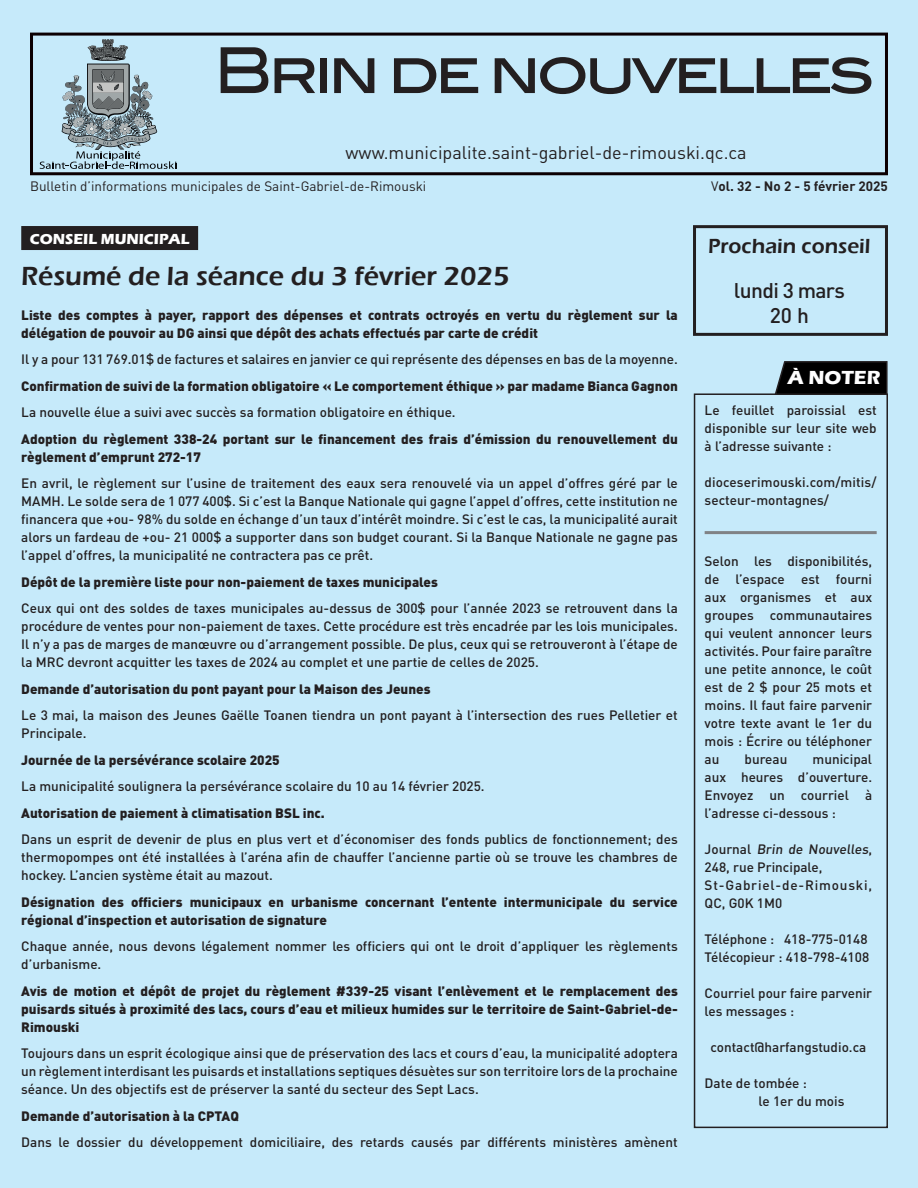
<style>
.page{position:relative;width:918px;height:1188px;background:#c6eafa}
.page>*{position:absolute;margin:0;border:0;box-sizing:border-box;transform-origin:0 0}
.t1{font:56.55px "Blair Md ITCTT Medium";letter-spacing:-.08em;color:#231f20}
.t2{font:600 27px "Eras ITC";color:#231f20}
.t3{font:600 21px "Eras ITC";color:#231f20}
.t4{font:500 21px/25.5px "DIN Pro";letter-spacing:-.03em;color:#231f20;text-align:center}
.t5{font:700 19.5px "Eras ITC";color:#fff}
.t6{font:18px "DIN Pro";color:#231f20}
.t7{font:700 15px "Eras ITC";color:#fff}
.t8{font:500 13.5px/18px "DIN Pro";color:#231f20;text-align:justify}
.t9{font:900 13.5px/18px "DIN Pro";color:#231f20}
.t10{font:13.5px "DIN Pro";color:#231f20}
.t11{font:700 13.5px "DIN Pro";color:#231f20}
.s1{font-size:63.15px}
.s2{font-weight:400}
</style>
<div class="page">
<div style="left:694px;top:393px;width:194px;height:735px;border:2px solid #231f20"></div>
<div style="left:693px;top:225px;width:195px;height:111px;border:3px solid #231f20"></div>
<div style="left:30px;top:33px;width:858px;height:142px;border:3px solid #0b0002"></div>
<svg style="left:40px;top:39px;width:136px;height:130px"></svg>
<svg style="left:774px;top:361px;width:114px;height:35px;background:#131517"></svg>
<div style="left:21px;top:226px;width:177px;height:24px;background:#231f20"></div>
<hr style="left:705px;top:531px;width:172px;height:3px;background:#808285">
<h1 class="t1" style="left:214px;top:27px;width:662px"><span class="s1">B</span>rin de nouvelles</h1>
<h3 class="t6" style="left:346px;top:140px;width:402px">www.municipalite.saint-gabriel-de-rimouski.qc.ca</h3>
<p class="t10" style="left:30px;top:177px;width:398px">Bulletin d’informations municipales de Saint-Gabriel-de-Rimouski</p>
<p class="t11" style="left:711px;top:177px;width:178px"><span class="s2">V</span>ol. 32 - No 2 - 5 février 2025</p>
<p class="t7" style="left:30px;top:230px;width:161px">CONSEIL MUNICIPAL</p>
<h2 class="t2" style="left:21px;top:260px;width:490px">Résumé de la séance du 3 février 2025</h2>
<p class="t9" style="left:21px;top:305px;width:658px">Liste des comptes à payer, rapport des dépenses et contrats octroyés en vertu du règlement sur la délégation de pouvoir au DG ainsi que dépôt des achats effectués par carte de crédit</p>
<p class="t8" style="left:21px;top:350px;width:658px">Il y a pour 131 769.01$ de factures et salaires en janvier ce qui représente des dépenses en bas de la moyenne.</p>
<p class="t9" style="left:21px;top:376px;width:658px">Confirmation de suivi de la formation obligatoire « Le comportement éthique » par madame Bianca Gagnon</p>
<p class="t8" style="left:21px;top:403px;width:436px">La nouvelle élue a suivi avec succès sa formation obligatoire en éthique.</p>
<p class="t9" style="left:21px;top:429px;width:658px">Adoption du règlement 338-24 portant sur le financement des frais d’émission du renouvellement du règlement d’emprunt 272-17</p>
<p class="t8" style="left:21px;top:474px;width:658px">En avril, le règlement sur l’usine de traitement des eaux sera renouvelé via un appel d’offres géré par le MAMH. Le solde sera de 1 077 400$. Si c’est la Banque Nationale qui gagne l’appel d’offres, cette institution ne financera que +ou- 98% du solde en échange d’un taux d’intérêt moindre. Si c’est le cas, la municipalité aurait alors un fardeau de +ou- 21 000$ a supporter dans son budget courant. Si la Banque Nationale ne gagne pas l’appel d’offres, la municipalité ne contractera pas ce prêt.</p>
<p class="t9" style="left:21px;top:572px;width:418px">Dépôt de la première liste pour non-paiement de taxes municipales</p>
<p class="t8" style="left:21px;top:599px;width:658px">Ceux qui ont des soldes de taxes municipales au-dessus de 300$ pour l’année 2023 se retrouvent dans la procédure de ventes pour non-paiement de taxes. Cette procédure est très encadrée par les lois municipales.<br>Il n’y a pas de marges de manœuvre ou d’arrangement possible. De plus, ceux qui se retrouveront à l’étape de la MRC devront acquitter les taxes de 2024 au complet et une partie de celles de 2025.</p>
<p class="t9" style="left:21px;top:679px;width:411px">Demande d’autorisation du pont payant pour la Maison des Jeunes</p>
<p class="t8" style="left:21px;top:706px;width:658px">Le 3 mai, la maison des Jeunes Gaëlle Toanen tiendra un pont payant à l’intersection des rues Pelletier et<br>Principale.</p>
<p class="t9" style="left:21px;top:750px;width:260px">Journée de la persévérance scolaire 2025</p>
<p class="t8" style="left:21px;top:777px;width:465px">La municipalité soulignera la persévérance scolaire du 10 au 14 février 2025.</p>
<p class="t9" style="left:21px;top:803px;width:305px">Autorisation de paiement à climatisation BSL inc.</p>
<p class="t8" style="left:21px;top:830px;width:658px">Dans un esprit de devenir de plus en plus vert et d’économiser des fonds publics de fonctionnement; des thermopompes ont été installées à l’aréna afin de chauffer l’ancienne partie où se trouve les chambres de hockey. L’ancien système était au mazout.</p>
<p class="t9" style="left:21px;top:892px;width:658px">Désignation des officiers municipaux en urbanisme concernant l’entente intermunicipale du service régional d’inspection et autorisation de signature</p>
<p class="t8" style="left:21px;top:937px;width:658px">Chaque année, nous devons légalement nommer les officiers qui ont le droit d’appliquer les règlements d’urbanisme.</p>
<p class="t9" style="left:21px;top:981px;width:658px;text-align:justify">Avis de motion et dépôt de projet du règlement #339-25 visant l’enlèvement et le remplacement des puisards situés à proximité des lacs, cours d’eau et milieux humides sur le territoire de Saint-Gabriel-de-Rimouski</p>
<p class="t8" style="left:21px;top:1044px;width:658px">Toujours dans un esprit écologique ainsi que de préservation des lacs et cours d’eau, la municipalité adoptera un règlement interdisant les puisards et installations septiques désuètes sur son territoire lors de la prochaine séance. Un des objectifs est de préserver la santé du secteur des Sept Lacs.</p>
<p class="t9" style="left:21px;top:1106px;width:219px">Demande d’autorisation à la CPTAQ</p>
<p class="t8" style="left:21px;top:1133px;width:658px">Dans le dossier du développement domiciliaire, des retards causés par différents ministères amènent</p>
<h3 class="t3" style="left:708px;top:234px;width:164px">Prochain conseil</h3>
<h3 class="t4" style="left:734px;top:277px;width:112px">lundi 3 mars<br>20 h</h3>
<h3 class="t5" style="left:788px;top:366px;width:94px">À NOTER</h3>
<p class="t8" style="left:705px;top:400px;width:174px">Le feuillet paroissial est disponible sur leur site web à l’adresse suivante :</p>
<p class="t8" style="left:705px;top:472px;width:173px">dioceserimouski.com/mitis/ secteur-montagnes/</p>
<p class="t8" style="left:705px;top:552px;width:169px">Selon les disponibilités, de l’espace est fourni aux organismes et aux groupes communautaires qui veulent annoncer leurs activités. Pour faire paraître une petite annonce, le coût est de 2 $ pour 25 mots et moins. Il faut faire parvenir votre texte avant le 1er du mois : Écrire ou téléphoner au</p>
<p class="t8" style="left:705px;top:750px;width:169px;text-indent:108px">municipal aux heures d’ouverture.<br>Envoyez un courriel à l’adresse ci-dessous :</p>
<p class="t8" style="left:705px;top:840px;width:169px;text-align:left">J o u rn a l Brin de Nouvelles,<br>248, rue Principale,<br>St-Gabriel-de-Rimouski,<br>QC, G0K 1M0</p>
<p class="t8" style="left:705px;top:930px;width:166px">Téléphone : 418-775-0148<br>Télécopieur : 418-798-4108</p>
<p class="t8" style="left:705px;top:984px;width:169px">Courriel pour faire parvenir les messages :</p>
<p class="t8" style="left:711px;top:1038px;width:157px">contact@harfangstudio.ca</p>
<p class="t8" style="left:759px;top:1074px;width:87px;text-indent:-54px">Date de tombée :<br>le 1er du mois</p>
<p class="t8" style="left:745px;top:750px;width:44px">bureau</p>
</div>
